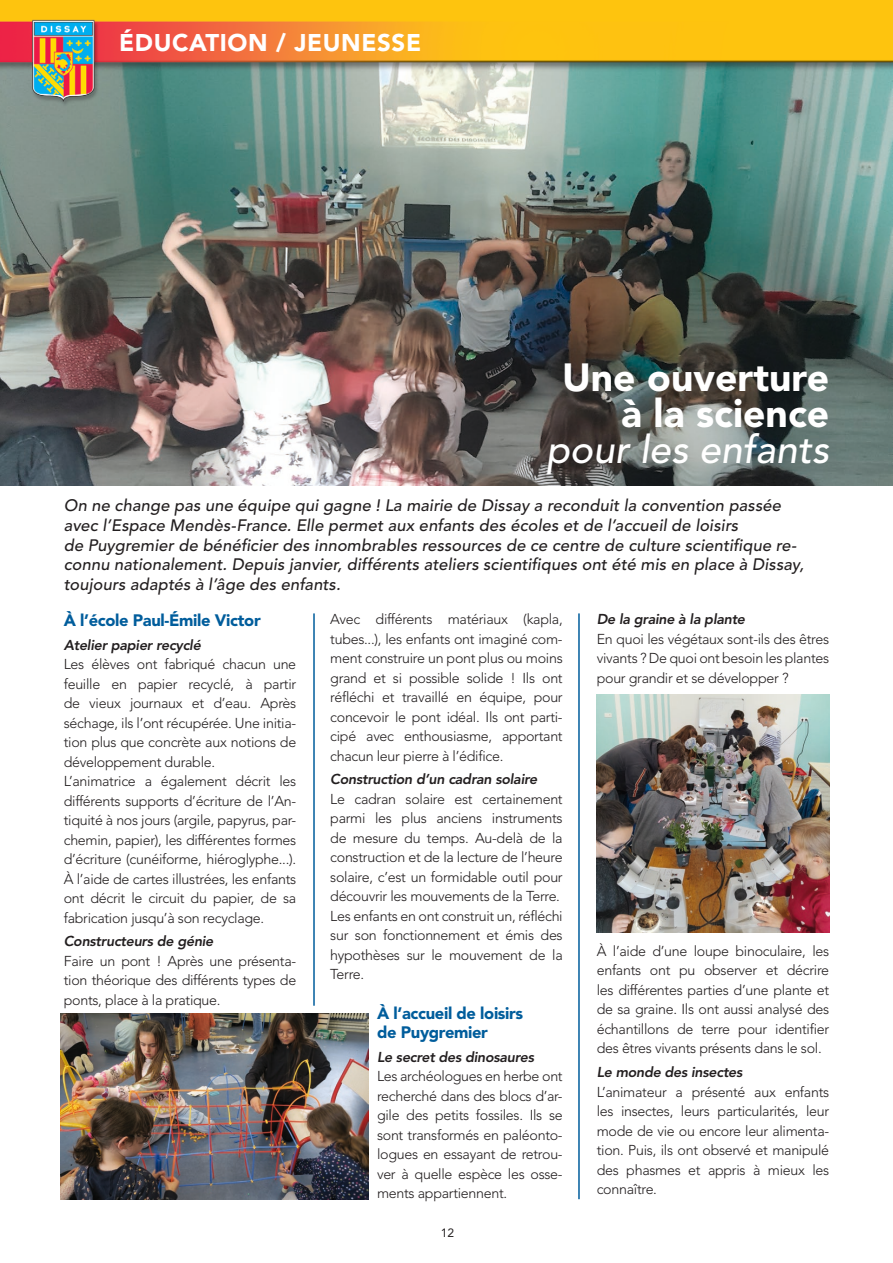
<style>
.page{position:relative;width:893px;height:1263px;background:#fff}
.page>*{position:absolute;margin:0;border:0;box-sizing:border-box;transform-origin:0 0}
.titre{font:900 39px/36px "Avenir LT Std";color:#fff;text-align:right}
.t1{font:900 24px "Avenir LT Std";letter-spacing:.025em;color:#fff}
.Chapeaux{font:italic 500 16.5px/19.8px "Avenir LT Std";letter-spacing:.01em;color:#231f20}
.txt_courant{font:900 16.5px/19.5px "Avenir LT Std";letter-spacing:-.02em;color:#005d9c}
.txt_courant-2{font:300 14.25px/19.5px "Avenir LT Std";letter-spacing:-.02em;color:#231f20;text-align:justify}
.txt_courant-3{font:italic 800 14.25px "Avenir LT Std";letter-spacing:-.02em;color:#231f20}
.t2{font:12px "Avenir LT Std";color:#231f20}
.s1{font-weight:500;font-style:italic}
</style>
<div class="page">
<img style="left:0;top:129px;width:893px;height:357px">
<img style="left:61px;top:1013px;width:308px;height:186px">
<img style="left:597px;top:694px;width:232px;height:239px">
<hr style="left:313px;top:613px;width:2px;height:393px;background:#005d9c">
<hr style="left:578px;top:613px;width:2px;height:586px;background:#005d9c">
<img style="left:0;top:0;width:893px;height:129px">
<p class="t1" style="left:119px;top:28px;width:304px">ÉDUCATION / JEUNESSE</p>
<p class="titre" style="left:546px;top:359px;width:285px">Une ouverture à la science <span class="s1">pour les enfants</span></p>
<p class="Chapeaux" style="left:64px;top:496px;width:742px">On ne change pas une équipe qui gagne ! La mairie de Dissay a reconduit la convention passée avec l’Espace Mendès-France. Elle permet aux enfants des écoles et de l’accueil de loisirs<br>de Puygremier de bénéficier des innombrables ressources de ce centre de culture scientifique re&shy;connu nationalement. Depuis janvier, différents ateliers scientifiques ont été mis en place à Dissay, toujours adaptés à l’âge des enfants.</p>
<p class="txt_courant" style="left:64px;top:610px;width:198px">À l’école Paul-Émile Victor</p>
<p class="txt_courant-3" style="left:64px;top:636px;width:139px">Atelier papier recyclé</p>
<p class="txt_courant-2" style="left:64px;top:654px;width:234px">Les élèves ont fabriqué chacun une feuille en papier recyclé, à partir de vieux journaux et d’eau. Après séchage, ils l’ont récupérée. Une initia&shy;tion plus que concrète aux notions de développement durable.</p>
<p class="txt_courant-2" style="left:64px;top:771px;width:234px">L’animatrice a également décrit les différents supports d’écriture de l’An&shy;tiquité à nos jours (argile, papyrus, par&shy;chemin, papier), les différentes formes d’écriture (cunéiforme, hiéroglyphe...).<br>À l’aide de cartes illustrées, les enfants ont décrit le circuit du papier, de sa fabrication jusqu’à son recyclage.</p>
<p class="txt_courant-3" style="left:64px;top:933px;width:151px">Constructeurs de génie</p>
<p class="txt_courant-2" style="left:64px;top:951px;width:234px">Faire un pont ! Après une présenta&shy;tion théorique des différents types de ponts, place à la pratique.</p>
<p class="txt_courant-2" style="left:330px;top:610px;width:234px">Avec différents matériaux (kapla, tubes...), les enfants ont imaginé com&shy;ment construire un pont plus ou moins grand et si possible solide ! Ils ont réfléchi et travaillé en équipe, pour concevoir le pont idéal. Ils ont parti&shy;cipé avec enthousiasme, apportant chacun leur pierre à l’édifice.</p>
<p class="txt_courant-3" style="left:330px;top:771px;width:209px">Construction d’un cadran solaire</p>
<p class="txt_courant-2" style="left:330px;top:789px;width:234px">Le cadran solaire est certainement parmi les plus anciens instruments de mesure du temps. Au-delà de la construction et de la lecture de l’heure solaire, c’est un formidable outil pour découvrir les mouvements de la Terre.</p>
<p class="txt_courant-2" style="left:330px;top:906px;width:234px">Les enfants en ont construit un, réfléchi sur son fonctionnement et émis des hypothèses sur le mouvement de la Terre.</p>
<p class="txt_courant" style="left:377px;top:1003px;width:148px">À l’accueil de loisirs de Puygremier</p>
<p class="txt_courant-3" style="left:377px;top:1048px;width:159px">Le secret des dinosaures</p>
<p class="txt_courant-2" style="left:377px;top:1067px;width:187px">Les archéologues en herbe ont recherché dans des blocs d’ar&shy;gile des petits fossiles. Ils se sont transformés en paléonto&shy;logues en essayant de retrou&shy;ver à quelle espèce les osse&shy;ments appartiennent.</p>
<p class="txt_courant-3" style="left:597px;top:611px;width:150px">De la graine à la plante</p>
<p class="txt_courant-2" style="left:597px;top:629px;width:234px">En quoi les végétaux sont-ils des êtres vivants ? De quoi ont besoin les plantes pour grandir et se développer ?</p>
<p class="txt_courant-2" style="left:597px;top:941px;width:234px">À l’aide d’une loupe binoculaire, les enfants ont pu observer et décrire les différentes parties d’une plante et de sa graine. Ils ont aussi analysé des échantillons de terre pour identifier des êtres vivants présents dans le sol.</p>
<p class="txt_courant-3" style="left:597px;top:1063px;width:147px">Le monde des insectes</p>
<p class="txt_courant-2" style="left:597px;top:1082px;width:234px">L’animateur a présenté aux enfants les insectes, leurs particularités, leur mode de vie ou encore leur alimenta&shy;tion. Puis, ils ont observé et manipulé des phasmes et appris à mieux les connaître.</p>
<p class="t2" style="left:441px;top:1226px;width:15px">12</p>
</div>
